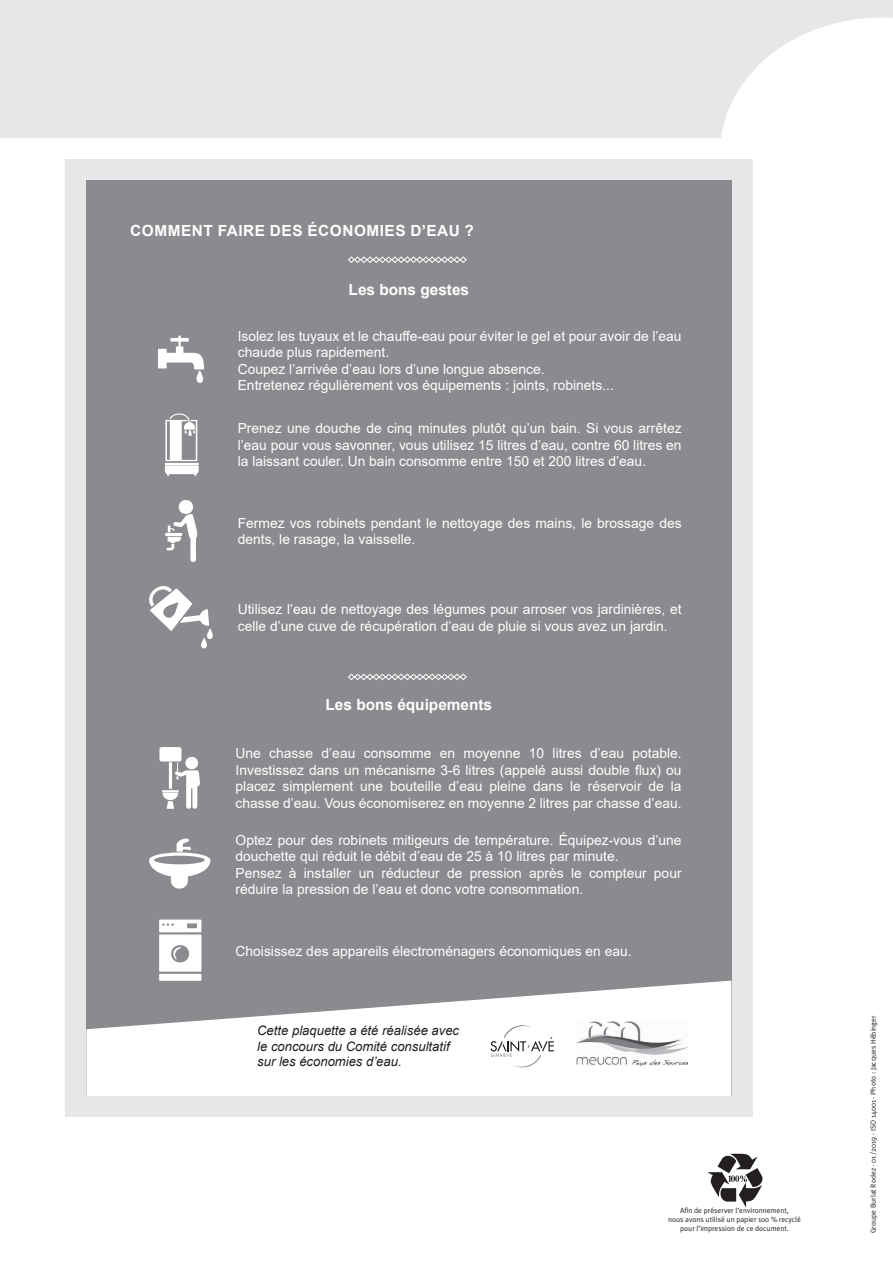
<style>
.page{position:relative;width:893px;height:1263px;background:#fff}
.page>*{position:absolute;margin:0;border:0;box-sizing:border-box;transform-origin:0 0}
.t1{font:700 15.3px "Arial";color:#fff}
.t2{font:700 15.3px "Arial";letter-spacing:.035em;color:#fff}
.t3{font:13.8px/16.6px "Arial";color:#fff}
.t4{font:italic 13.05px/15.8px "Arial";color:#231f20}
.Texte_Couv{font:7.5px "Meta Plus Normal";color:#231f20}
</style>
<div class="page">
<svg style="left:707px;top:1154px;width:56px;height:54px"></svg>
<svg style="left:0;top:0;width:893px;height:138px;background:#e9eaeb"></svg>
<div style="left:65px;top:159px;width:688px;height:958px;background:#e6e7e9"></div>
<div style="left:86px;top:181px;width:645px;height:915px;background:#898b8e"></div>
<svg style="left:86px;top:980px;width:645px;height:116px;fill:#fff"></svg>
<svg style="left:159px;top:747px;width:41px;height:62px"></svg>
<svg style="left:149px;top:838px;width:61px;height:51px"></svg>
<div style="left:143px;top:914px;width:74px;height:74px;background:#898b8e"></div>
<svg style="left:159px;top:919px;width:42px;height:62px;background:#e8e8e9"></svg>
<div style="left:486px;top:1020px;width:73px;height:53px;background:#fff"></div>
<svg style="left:490px;top:1025px;width:64px;height:42px"></svg>
<img style="left:577px;top:1021px;width:111px;height:44px">
<svg style="left:158px;top:335px;width:46px;height:48px"></svg>
<svg style="left:165px;top:413px;width:34px;height:63px"></svg>
<svg style="left:165px;top:500px;width:33px;height:62px"></svg>
<svg style="left:149px;top:586px;width:64px;height:63px"></svg>
<svg style="left:348px;top:673px;width:119px;height:7px"></svg>
<svg style="left:348px;top:256px;width:119px;height:7px"></svg>
<p class="t2" style="left:130px;top:219px;width:345px">COMMENT FAIRE DES ÉCONOMIES D’EAU ?</p>
<p class="t1" style="left:349px;top:279px;width:122px">Les bons gestes</p>
<p class="t3" style="left:238px;top:327px;width:445px">Isolez les tuyaux et le chauffe-eau pour éviter le gel et pour avoir de l’eau chaude plus rapidement.<br>Coupez l’arrivée d’eau lors d’une longue absence.<br>Entretenez régulièrement vos équipements : joints, robinets...</p>
<p class="t3" style="left:238px;top:420px;width:445px;text-align:justify">Prenez une douche de cinq minutes plutôt qu’un bain. Si vous arrêtez l’eau pour vous savonner, vous utilisez 15 litres d’eau, contre 60 litres en la laissant couler. Un bain consomme entre 150 et 200 litres d’eau.</p>
<p class="t3" style="left:238px;top:514px;width:445px">Fermez vos robinets pendant le nettoyage des mains, le brossage des dents, le rasage, la vaisselle.</p>
<p class="t3" style="left:238px;top:601px;width:445px">Utilisez l’eau de nettoyage des légumes pour arroser vos jardinières, et celle d’une cuve de récupération d’eau de pluie si vous avez un jardin.</p>
<p class="t1" style="left:326px;top:694px;width:168px">Les bons équipements</p>
<p class="t3" style="left:236px;top:745px;width:448px;text-align:justify">Une chasse d’eau consomme en moyenne 10 litres d’eau potable.<br>Investissez dans un mécanisme 3-6 litres (appelé aussi double flux) ou placez simplement une bouteille d’eau pleine dans le réservoir de la chasse d’eau. Vous économiserez en moyenne 2 litres par chasse d’eau.</p>
<p class="t3" style="left:236px;top:831px;width:448px">Optez pour des robinets mitigeurs de température. Équipez-vous d’une douchette qui réduit le débit d’eau de 25 à 10 litres par minute.<br>Pensez à installer un réducteur de pression après le compteur pour réduire la pression de l’eau et donc votre consommation.</p>
<p class="t3" style="left:236px;top:942px;width:398px">Choisissez des appareils électroménagers économiques en eau.</p>
<p class="t4" style="left:257px;top:1023px;width:203px">Cette plaquette a été réalisée avec le concours du Comité consultatif sur les économies d’eau.</p>
<p class="Texte_Couv" style="left:680px;top:1206px;width:110px">Afin de préserver l’environnement,</p>
<p class="Texte_Couv" style="left:668px;top:1215px;width:134px">nous avons utilisé un papier 100 % recyclé</p>
<p class="Texte_Couv" style="left:680px;top:1224px;width:110px">pour l’impression de ce document.</p>
<p class="Texte_Couv" style="left:869px;top:1233px;width:219px;rotate:-90deg">Groupe Burlat Rodez - 01/2019 - ISO 14001 - Photo : Jacques Hébinger</p>
</div>
